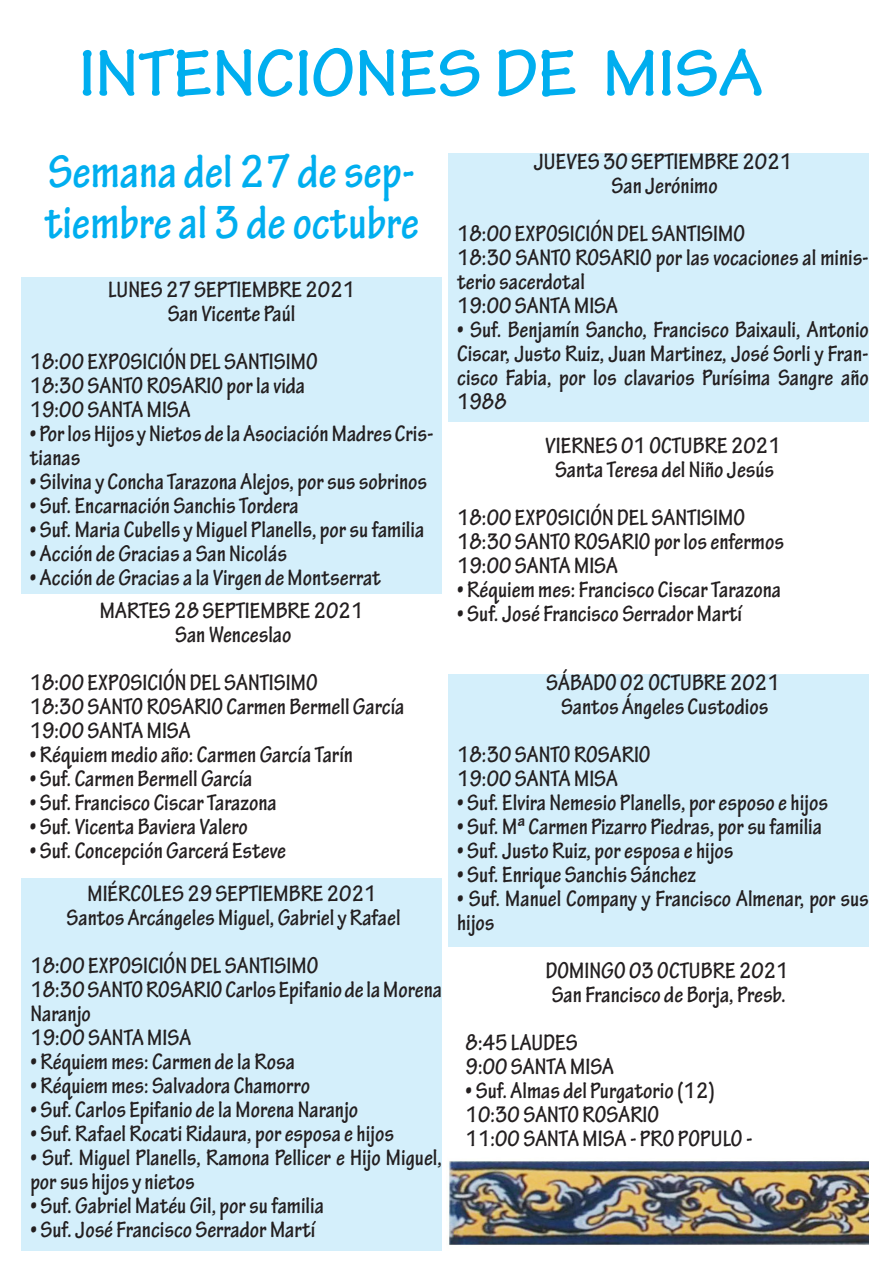
<style>
.page{position:relative;width:893px;height:1263px;background:#fff}
.page>*{position:absolute;margin:0;border:0;box-sizing:border-box;transform-origin:0 0}
.INTENCIONS{font:700 70.5px "Tekton Pro";color:#00aeef}
.INTENCIONS-2{font:700 condensed 49.5px/51px "Tekton Pro";color:#00aeef}
.INTENCIONS-3{font:700 condensed 24px/24px "Tekton Pro";color:#231f20}
</style>
<div class="page">
<div style="left:21px;top:277px;width:420px;height:316px;background:#d4effb"></div>
<div style="left:22px;top:878px;width:420px;height:372px;background:#d4effb"></div>
<div style="left:449px;top:153px;width:420px;height:269px;background:#d4effb"></div>
<div style="left:449px;top:674px;width:420px;height:272px;background:#d4effb"></div>
<img style="left:449px;top:1161px;width:420px;height:84px">
<p class="INTENCIONS" style="left:79px;top:32px;width:686px">INTENCIONES DE MISA</p>
<p class="INTENCIONS-2" style="left:44px;top:147px;width:376px">Semana del 27 de sep&shy;tiembre al 3 de octubre</p>
<p class="INTENCIONS-3" style="left:108px;top:278px;width:249px">LUNES 27 SEPTIEMBRE 2021</p>
<p class="INTENCIONS-3" style="left:168px;top:302px;width:129px">San Vicente Paúl</p>
<p class="INTENCIONS-3" style="left:30px;top:350px;width:290px">18:00 EXPOSICIÓN DEL SANTISIMO</p>
<p class="INTENCIONS-3" style="left:30px;top:374px;width:277px">18:30 SANTO ROSARIO por la vida</p>
<p class="INTENCIONS-3" style="left:30px;top:398px;width:162px">19:00 SANTA MISA</p>
<p class="INTENCIONS-3" style="left:30px;top:422px;width:405px">• Por los Hijos y Nietos de la Asociación Madres Cris&shy;tianas</p>
<p class="INTENCIONS-3" style="left:30px;top:470px;width:399px">• Silvina y Concha Tarazona Alejos, por sus sobrinos</p>
<p class="INTENCIONS-3" style="left:30px;top:494px;width:270px">• Suf. Encarnación Sanchis Tordera</p>
<p class="INTENCIONS-3" style="left:30px;top:518px;width:396px">• Suf. Maria Cubells y Miguel Planells, por su familia</p>
<p class="INTENCIONS-3" style="left:30px;top:542px;width:259px">• Acción de Gracias a San Nicolás</p>
<p class="INTENCIONS-3" style="left:30px;top:566px;width:353px">• Acción de Gracias a la Virgen de Montserrat</p>
<p class="INTENCIONS-3" style="left:100px;top:599px;width:265px">MARTES 28 SEPTIEMBRE 2021</p>
<p class="INTENCIONS-3" style="left:175px;top:623px;width:118px">San Wenceslao</p>
<p class="INTENCIONS-3" style="left:30px;top:671px;width:290px">18:00 EXPOSICIÓN DEL SANTISIMO</p>
<p class="INTENCIONS-3" style="left:30px;top:695px;width:376px">18:30 SANTO ROSARIO Carmen Bermell García</p>
<p class="INTENCIONS-3" style="left:30px;top:719px;width:162px">19:00 SANTA MISA</p>
<p class="INTENCIONS-3" style="left:30px;top:743px;width:325px">• Réquiem medio año: Carmen García Tarín</p>
<p class="INTENCIONS-3" style="left:30px;top:767px;width:224px">• Suf. Carmen Bermell García</p>
<p class="INTENCIONS-3" style="left:30px;top:791px;width:249px">• Suf. Francisco Ciscar Tarazona</p>
<p class="INTENCIONS-3" style="left:30px;top:815px;width:220px">• Suf. Vicenta Baviera Valero</p>
<p class="INTENCIONS-3" style="left:30px;top:839px;width:258px">• Suf. Concepción Garcerá Esteve</p>
<p class="INTENCIONS-3" style="left:87px;top:882px;width:291px">MIÉRCOLES 29 SEPTIEMBRE 2021</p>
<p class="INTENCIONS-3" style="left:67px;top:906px;width:336px">Santos Arcángeles Miguel, Gabriel y Rafael</p>
<p class="INTENCIONS-3" style="left:30px;top:954px;width:290px">18:00 EXPOSICIÓN DEL SANTISIMO</p>
<p class="INTENCIONS-3" style="left:30px;top:978px;width:413px">18:30 SANTO ROSARIO Carlos Epifanio de la Morena<br>Naranjo</p>
<p class="INTENCIONS-3" style="left:30px;top:1026px;width:162px">19:00 SANTA MISA</p>
<p class="INTENCIONS-3" style="left:30px;top:1050px;width:266px">• Réquiem mes: Carmen de la Rosa</p>
<p class="INTENCIONS-3" style="left:30px;top:1074px;width:281px">• Réquiem mes: Salvadora Chamorro</p>
<p class="INTENCIONS-3" style="left:30px;top:1098px;width:329px">• Suf. Carlos Epifanio de la Morena Naranjo</p>
<p class="INTENCIONS-3" style="left:30px;top:1122px;width:365px">• Suf. Rafael Rocati Ridaura, por esposa e hijos</p>
<p class="INTENCIONS-3" style="left:30px;top:1146px;width:413px">• Suf. Miguel Planells, Ramona Pellicer e Hijo Miguel, por sus hijos y nietos</p>
<p class="INTENCIONS-3" style="left:30px;top:1194px;width:295px">• Suf. Gabriel Matéu Gil, por su familia</p>
<p class="INTENCIONS-3" style="left:30px;top:1218px;width:287px">• Suf. José Francisco Serrador Martí</p>
<p class="INTENCIONS-3" style="left:534px;top:150px;width:260px">JUEVES 30 SEPTIEMBRE 2021</p>
<p class="INTENCIONS-3" style="left:612px;top:174px;width:108px">San Jerónimo</p>
<p class="INTENCIONS-3" style="left:457px;top:222px;width:290px">18:00 EXPOSICIÓN DEL SANTISIMO</p>
<p class="INTENCIONS-3" style="left:457px;top:246px;width:413px">18:30 SANTO ROSARIO por las vocaciones al minis&shy;terio sacerdotal</p>
<p class="INTENCIONS-3" style="left:457px;top:294px;width:162px">19:00 SANTA MISA</p>
<p class="INTENCIONS-3" style="left:457px;top:318px;width:413px;text-align:justify">• Suf. Benjamín Sancho, Francisco Baixauli, Antonio Ciscar, Justo Ruiz, Juan Martinez, José Sorli y Fran&shy;cisco Fabia, por los clavarios Purísima Sangre año 1988</p>
<p class="INTENCIONS-3" style="left:545px;top:434px;width:237px">VIERNES 01 OCTUBRE 2021</p>
<p class="INTENCIONS-3" style="left:555px;top:458px;width:220px">Santa Teresa del Niño Jesús</p>
<p class="INTENCIONS-3" style="left:457px;top:506px;width:290px">18:00 EXPOSICIÓN DEL SANTISIMO</p>
<p class="INTENCIONS-3" style="left:457px;top:530px;width:328px">18:30 SANTO ROSARIO por los enfermos</p>
<p class="INTENCIONS-3" style="left:457px;top:554px;width:162px">19:00 SANTA MISA</p>
<p class="INTENCIONS-3" style="left:457px;top:578px;width:325px">• Réquiem mes: Francisco Ciscar Tarazona</p>
<p class="INTENCIONS-3" style="left:457px;top:602px;width:287px">• Suf. José Francisco Serrador Martí</p>
<p class="INTENCIONS-3" style="left:546px;top:671px;width:235px">SÁBADO 02 OCTUBRE 2021</p>
<p class="INTENCIONS-3" style="left:561px;top:695px;width:209px">Santos Ángeles Custodios</p>
<p class="INTENCIONS-3" style="left:457px;top:743px;width:195px">18:30 SANTO ROSARIO</p>
<p class="INTENCIONS-3" style="left:457px;top:767px;width:162px">19:00 SANTA MISA</p>
<p class="INTENCIONS-3" style="left:457px;top:791px;width:372px">• Suf. Elvira Nemesio Planells, por esposo e hijos</p>
<p class="INTENCIONS-3" style="left:457px;top:815px;width:366px">• Suf. Mª Carmen Pizarro Piedras, por su familia</p>
<p class="INTENCIONS-3" style="left:457px;top:839px;width:278px">• Suf. Justo Ruiz, por esposa e hijos</p>
<p class="INTENCIONS-3" style="left:457px;top:863px;width:240px">• Suf. Enrique Sanchis Sánchez</p>
<p class="INTENCIONS-3" style="left:457px;top:887px;width:413px">• Suf. Manuel Company y Francisco Almenar, por sus hijos</p>
<p class="INTENCIONS-3" style="left:546px;top:959px;width:244px">DOMINGO 03 OCTUBRE 2021</p>
<p class="INTENCIONS-3" style="left:552px;top:983px;width:236px">San Francisco de Borja, Presb.</p>
<p class="INTENCIONS-3" style="left:466px;top:1031px;width:114px">8:45 LAUDES</p>
<p class="INTENCIONS-3" style="left:466px;top:1055px;width:150px">9:00 SANTA MISA</p>
<p class="INTENCIONS-3" style="left:466px;top:1079px;width:251px">• Suf. Almas del Purgatorio (12)</p>
<p class="INTENCIONS-3" style="left:466px;top:1103px;width:195px">10:30 SANTO ROSARIO</p>
<p class="INTENCIONS-3" style="left:466px;top:1127px;width:289px">11:00 SANTA MISA - PRO POPULO -</p>
</div>
